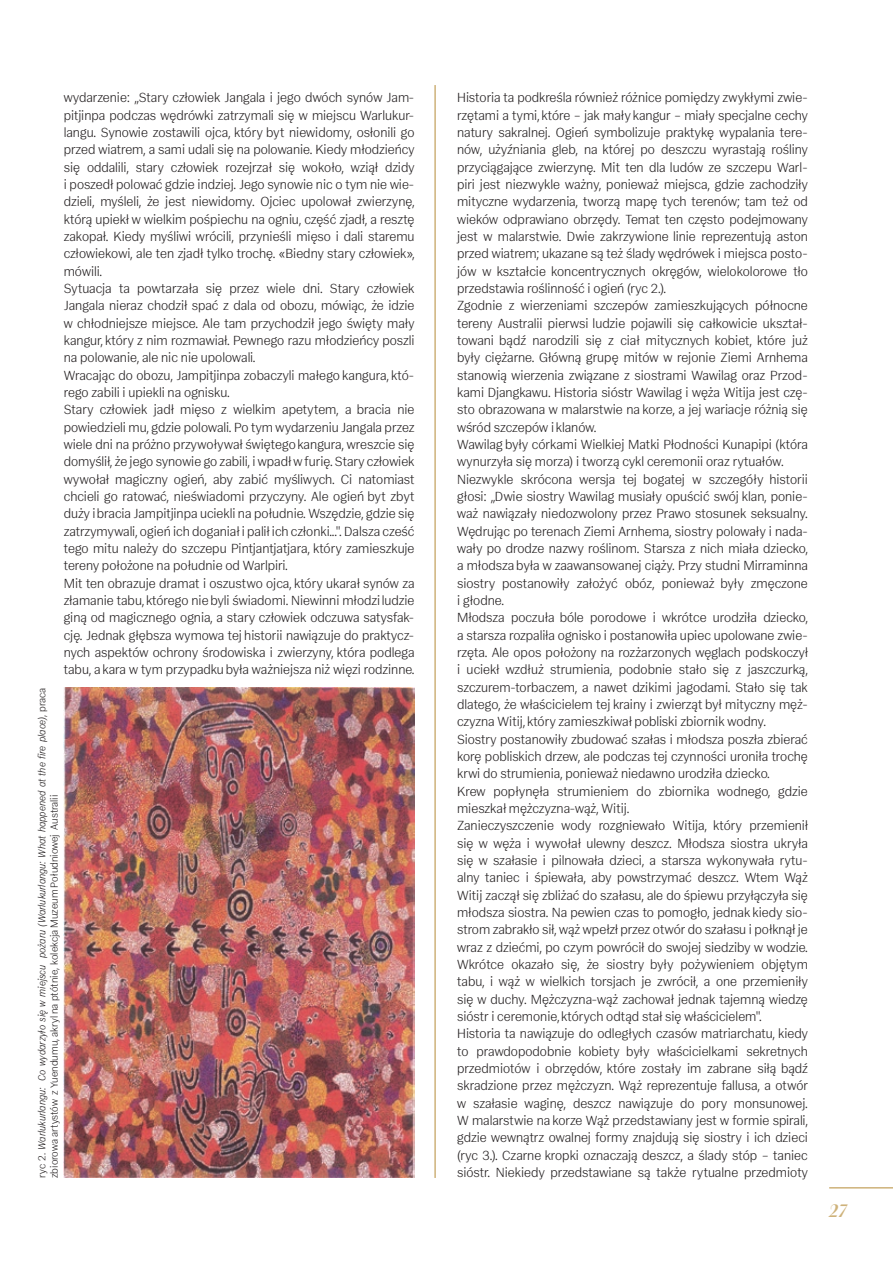
<style>
.page{position:relative;width:893px;height:1263px;background:#fff}
.page>*{position:absolute;margin:0;border:0;box-sizing:border-box;transform-origin:0 0}
.t1{font:italic 700 18px "PF Marlet Display";color:#ceb27a}
.t2{font:300 13.5px/17.4px "Gal Gothic Variable Roman";color:#231f20}
.t3{font:italic 300 10.5px "Gal Gothic Variable";color:#231f20}
.t4{font:300 10.5px "Gal Gothic Variable Roman";color:#231f20}
.s1{font-family:"Gal Gothic Variable Roman";font-style:normal}
</style>
<div class="page">
<hr style="left:829px;top:1187px;width:64px;height:1px;background:#ceb27a">
<hr style="left:434px;top:85px;width:2px;height:1093px;background:#ceb27a">
<img style="left:64px;top:687px;width:351px;height:491px">
<p class="t2" style="left:64px;top:89px;width:352px">wydarzenie: „Stary człowiek Jangala i jego dwóch synów Jam&shy;pitjinpa podczas wędrówki zatrzymali się w miejscu Warlukur&shy;langu. Synowie zostawili ojca, który byt niewidomy, osłonili go przed wiatrem, a sami udali się na polowanie. Kiedy młodzieńcy się oddalili, stary człowiek rozejrzał się wokoło, wziął dzidy i poszedł polować gdzie indziej. Jego synowie nic o tym nie wie&shy;dzieli, myśleli, że jest niewidomy. Ojciec upolował zwierzynę, którą upiekł w wielkim pośpiechu na ogniu, część zjadł, a resztę zakopał. Kiedy myśliwi wrócili, przynieśli mięso i dali staremu człowiekowi, ale ten zjadł tylko trochę. «Biedny stary człowiek», mówili.<br>Sytuacja ta powtarzała się przez wiele dni. Stary człowiek Jangala nieraz chodził spać z dala od obozu, mówiąc, że idzie w chłodniejsze miejsce. Ale tam przychodził jego święty mały kangur, który z nim rozmawiał. Pewnego razu młodzieńcy poszli na polowanie, ale nic nie upolowali.<br>Wracając do obozu, Jampitjinpa zobaczyli małego kangura, któ&shy;rego zabili i upiekli na ognisku.<br>Stary człowiek jadł mięso z wielkim apetytem, a bracia nie powiedzieli mu, gdzie polowali. Po tym wydarzeniu Jangala przez wiele dni na próżno przywoływał świętego kangura, wreszcie się domyślił, że jego synowie go zabili, i wpadł w furię. Stary człowiek wywołał magiczny ogień, aby zabić myśliwych. Ci natomiast chcieli go ratować, nieświadomi przyczyny. Ale ogień byt zbyt duży i bracia Jampitjinpa uciekli na południe. Wszędzie, gdzie się zatrzymywali, ogień ich doganiał i palił ich członki...". Dalsza cześć tego mitu należy do szczepu Pintjantjatjara, który zamieszkuje tereny położone na południe od Warlpiri.<br>Mit ten obrazuje dramat i oszustwo ojca, który ukarał synów za złamanie tabu, którego nie byli świadomi. Niewinni młodzi ludzie giną od magicznego ognia, a stary człowiek odczuwa satysfak&shy;cję. Jednak głębsza wymowa tej historii nawiązuje do praktycz&shy;nych aspektów ochrony środowiska i zwierzyny, która podlega tabu, a kara w tym przypadku była ważniejsza niż więzi rodzinne.</p>
<p class="t2" style="left:457px;top:89px;width:352px">Historia ta podkreśla również różnice pomiędzy zwykłymi zwie&shy;rzętami a tymi, które – jak mały kangur – miały specjalne cechy natury sakralnej. Ogień symbolizuje praktykę wypalania tere&shy;nów, użyźniania gleb, na której po deszczu wyrastają rośliny przyciągające zwierzynę. Mit ten dla ludów ze szczepu Warl&shy;piri jest niezwykle ważny, ponieważ miejsca, gdzie zachodziły mityczne wydarzenia, tworzą mapę tych terenów; tam też od wieków odprawiano obrzędy. Temat ten często podejmowany jest w malarstwie. Dwie zakrzywione linie reprezentują aston przed wiatrem; ukazane są też ślady wędrówek i miejsca posto&shy;jów w kształcie koncentrycznych okręgów, wielokolorowe tło przedstawia roślinność i ogień (ryc 2.).<br>Zgodnie z wierzeniami szczepów zamieszkujących północne tereny Australii pierwsi ludzie pojawili się całkowicie ukształ&shy;towani bądź narodzili się z ciał mitycznych kobiet, które już były ciężarne. Główną grupę mitów w rejonie Ziemi Arnhema stanowią wierzenia związane z siostrami Wawilag oraz Przod&shy;kami Djangkawu. Historia sióstr Wawilag i węża Witija jest czę&shy;sto obrazowana w malarstwie na korze, a jej wariacje różnią się wśród szczepów i klanów.<br>Wawilag były córkami Wielkiej Matki Płodności Kunapipi (która wynurzyła się morza) i tworzą cykl ceremonii oraz rytuałów.<br>Niezwykle skrócona wersja tej bogatej w szczegóły historii głosi: „Dwie siostry Wawilag musiały opuścić swój klan, ponie&shy;waż nawiązały niedozwolony przez Prawo stosunek seksualny.<br>Wędrując po terenach Ziemi Arnhema, siostry polowały i nada&shy;wały po drodze nazwy roślinom. Starsza z nich miała dziecko, a młodsza była w zaawansowanej ciąży. Przy studni Mirraminna siostry postanowiły założyć obóz, ponieważ były zmęczone i głodne.<br>Młodsza poczuła bóle porodowe i wkrótce urodziła dziecko, a starsza rozpaliła ognisko i postanowiła upiec upolowane zwie&shy;rzęta. Ale opos położony na rozżarzonych węglach podskoczył i uciekł wzdłuż strumienia, podobnie stało się z jaszczurką, szczurem-torbaczem, a nawet dzikimi jagodami. Stało się tak dlatego, że właścicielem tej krainy i zwierząt był mityczny męż&shy;czyzna Witij, który zamieszkiwał pobliski zbiornik wodny.<br>Siostry postanowiły zbudować szałas i młodsza poszła zbierać korę pobliskich drzew, ale podczas tej czynności uroniła trochę krwi do strumienia, ponieważ niedawno urodziła dziecko.<br>Krew popłynęła strumieniem do zbiornika wodnego, gdzie mieszkał mężczyzna-wąż, Witij.<br>Zanieczyszczenie wody rozgniewało Witija, który przemienił się w węża i wywołał ulewny deszcz. Młodsza siostra ukryła się w szałasie i pilnowała dzieci, a starsza wykonywała rytu&shy;alny taniec i śpiewała, aby powstrzymać deszcz. Wtem Wąż Witij zaczął się zbliżać do szałasu, ale do śpiewu przyłączyła się młodsza siostra. Na pewien czas to pomogło, jednak kiedy sio&shy;strom zabrakło sił, wąż wpełzł przez otwór do szałasu i połknął je wraz z dziećmi, po czym powrócił do swojej siedziby w wodzie.<br>Wkrótce okazało się, że siostry były pożywieniem objętym tabu, i wąż w wielkich torsjach je zwrócił, a one przemieniły się w duchy. Mężczyzna-wąż zachował jednak tajemną wiedzę sióstr i ceremonie, których odtąd stał się właścicielem".<br>Historia ta nawiązuje do odległych czasów matriarchatu, kiedy to prawdopodobnie kobiety były właścicielkami sekretnych przedmiotów i obrzędów, które zostały im zabrane siłą bądź skradzione przez mężczyzn. Wąż reprezentuje fallusa, a otwór w szałasie waginę, deszcz nawiązuje do pory monsunowej.<br>W malarstwie na korze Wąż przedstawiany jest w formie spirali, gdzie wewnątrz owalnej formy znajdują się siostry i ich dzieci (ryc 3.). Czarne kropki oznaczają deszcz, a ślady stóp – taniec</p>
<p class="t3" style="left:35px;top:1178px;width:492px;rotate:-90deg"><span class="s1">ryc 2.</span> Warlukurlangu: Co wydarzyło się w miejscu pożaru (Warlukurlangu: What happened at the fire place)<span class="s1">, praca</span></p>
<p class="t4" style="left:48px;top:1178px;width:385px;rotate:-90deg">zbiorowa artystów z Yuendumu, akryl na ptótnie, kolekcja Muzeum Południowej Australii</p>
<p class="t2" style="left:457px;top:1163px;width:352px">sióstr. Niekiedy przedstawiane są także rytualne przedmioty</p>
<h1 class="t1" style="left:829px;top:1199px;width:19px">27</h1>
</div>
